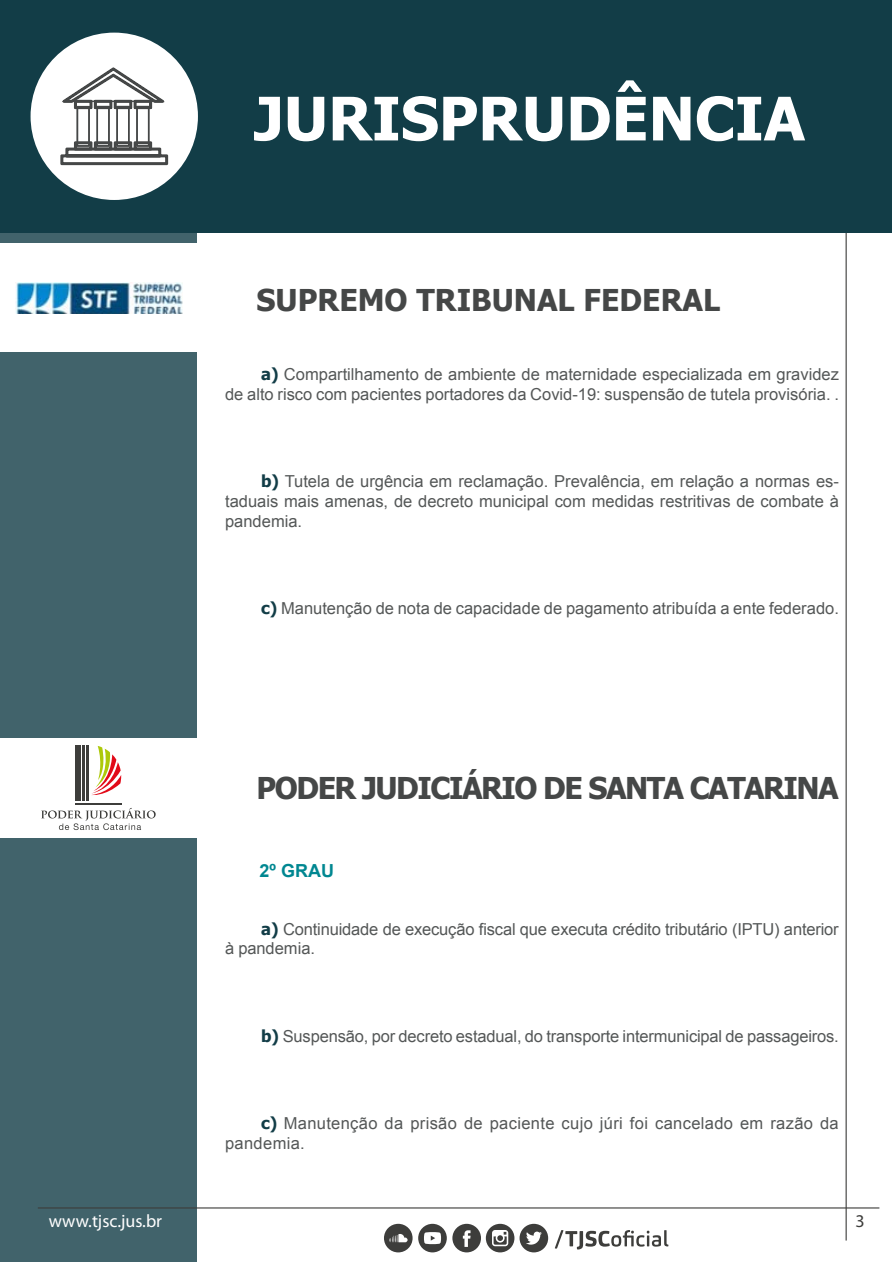
<style>
.page{position:relative;width:893px;height:1262px;background:#fff}
.page>*{position:absolute;margin:0;border:0;box-sizing:border-box;transform-origin:0 0}
.t1{font:700 60px "Tahoma";color:#fff}
.t2{font:700 30px "Tahoma";letter-spacing:-.05em;color:#454747}
.t3{font:700 30px "Tahoma";color:#454747}
.t4{font:18px "Myriad Pro";color:#fff}
.t5{font:700 18px "Arial";color:#008791}
.t6{font:18px "Myriad Pro";color:#3d3d3b}
.t7{font:16.5px/19.8px "Arial";color:#545757;text-align:right}
.t8{font:16.5px/19.8px "Arial";letter-spacing:.02em;color:#545757}
.s1{font-family:"Tahoma";font-weight:700;color:#123d47}
</style>
<div class="page">
<svg style="left:555px;top:1230px;width:113px;height:19px"></svg>
<svg style="left:418px;top:1223px;width:130px;height:29px"></svg>
<svg style="left:384px;top:1223px;width:28px;height:29px"></svg>
<div style="left:0;top:0;width:196px;height:1262px;background:#41636b"></div>
<hr style="left:38px;top:1207px;width:841px;height:1px;background:#3d3d3b">
<hr style="left:845px;top:54px;width:1px;height:1186px;background:#3d3d3b">
<div style="left:0;top:0;width:891px;height:232px;background:#123d47"></div>
<div style="left:31px;top:33px;width:167px;height:167px;background:#fff;border-radius:50%"></div>
<svg style="left:60px;top:67px;width:109px;height:99px"></svg>
<div style="left:0;top:243px;width:197px;height:109px;background:#fff"></div>
<img style="left:15px;top:282px;width:168px;height:32px">
<div style="left:1px;top:738px;width:196px;height:99px;background:#fff"></div>
<hr style="left:75px;top:802px;width:47px;height:1px;background:#3d3d3b">
<hr style="left:75px;top:804px;width:47px;height:1px;background:#3d3d3b">
<hr style="left:75px;top:745px;width:2px;height:55px;background:#3d3d3b">
<hr style="left:79px;top:745px;width:2px;height:55px;background:#3d3d3b">
<hr style="left:83px;top:745px;width:2px;height:55px;background:#3d3d3b">
<hr style="left:87px;top:745px;width:2px;height:55px;background:#3d3d3b">
<svg style="left:91px;top:746px;width:30px;height:50px"></svg>
<svg style="left:41px;top:808px;width:115px;height:22px"></svg>
<h1 class="t1" style="left:254px;top:76px;width:552px">JURISPRUDÊNCIA</h1>
<h2 class="t3" style="left:256px;top:279px;width:465px">SUPREMO TRIBUNAL FEDERAL</h2>
<p class="t7" style="left:225px;top:364px;width:615px"><span class="s1">a)</span> Compartilhamento de ambiente de maternidade especializada em gravidez<br>de alto risco com pacientes portadores da Covid-19: suspensão de tutela provisória. .</p>
<p class="t7" style="left:225px;top:471px;width:615px;text-align:justify;text-indent:36px"><span class="s1">b)</span> Tutela de urgência em reclamação. Prevalência, em relação a normas es&shy;taduais mais amenas, de decreto municipal com medidas restritivas de combate à pandemia.</p>
<p class="t7" style="left:261px;top:598px;width:579px"><span class="s1">c)</span> Manutenção de nota de capacidade de pagamento atribuída a ente federado.</p>
<h2 class="t2" style="left:256px;top:766px;width:583px">PODER JUDICIÁRIO DE SANTA CATARINA</h2>
<p class="t5" style="left:260px;top:859px;width:76px">2º GRAU</p>
<p class="t7" style="left:225px;top:919px;width:615px;text-align:left;text-indent:36px"><span class="s1">a)</span> Continuidade de execução fiscal que executa crédito tributário (IPTU) anterior à pandemia.</p>
<p class="t7" style="left:261px;top:1026px;width:579px"><span class="s1">b)</span> Suspensão, por decreto estadual, do transporte intermunicipal de passageiros.</p>
<p class="t8" style="left:225px;top:1113px;width:615px;text-indent:36px"><span class="s1">c)</span> Manutenção da prisão de paciente cujo júri foi cancelado em razão da pandemia.</p>
<p class="t4" style="left:37px;top:1210px;width:126px">wwww.tjsc.jus.br</p>
<p class="t4" style="left:51px;top:1212px;width:101px">ww.tjsc.jus.br</p>
<p class="t6" style="left:855px;top:1210px;width:11px">3</p>
</div>
